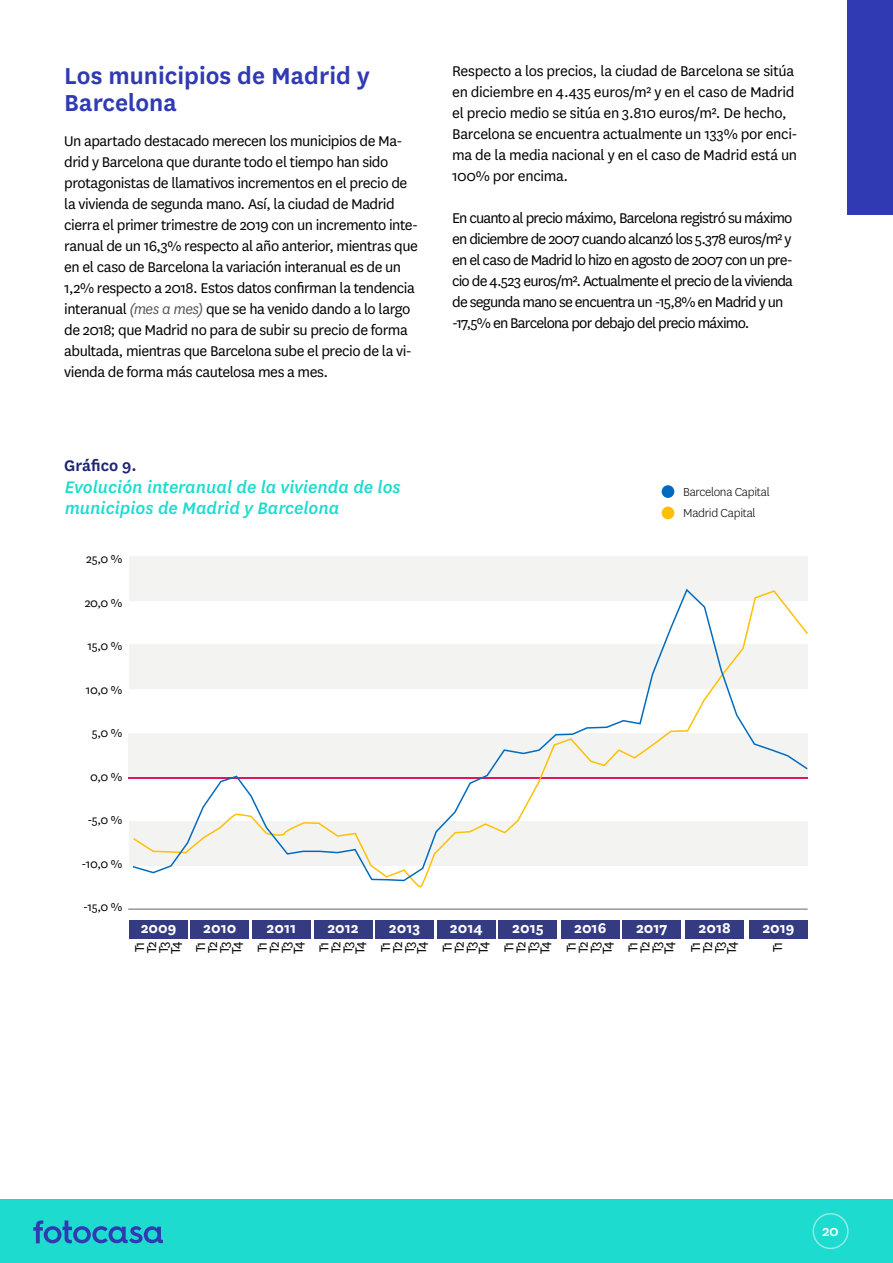
<style>
.page{position:relative;width:893px;height:1263px;background:#fff}
.page>*{position:absolute;margin:0;border:0;box-sizing:border-box;transform-origin:0 0}
.t1{font:600 27px/27px "National";color:#303ab2}
.t2{font:italic 500 19.5px/21px "National";color:#1edbcf}
.t3{font:600 18px "National";color:#1f2573}
.t4{font:16.5px/21px "National";letter-spacing:-.03em;color:#000}
.t5{font:16.5px/21px "National";letter-spacing:-.05em;color:#000}
.t6{font:700 16.5px "National";color:#fff}
.t7{font:500 16.5px "National";color:#fff}
.t8{font:15px/12px "National";letter-spacing:-.12em;color:#000;text-align:justify}
.t9{font:13.5px "National";letter-spacing:-.03em;color:#000}
.t10{font:300 13.5px/21px "National";letter-spacing:-.02em;color:#000}
.s1{font-style:italic;color:#575756}
</style>
<div class="page">
<hr style="left:892px;top:1199px;width:1px;height:64px;background:#1edbcf">
<div style="left:0;top:1199px;width:892px;height:64px;background:#1edbcf"></div>
<svg style="left:33px;top:1220px;width:130px;height:23px"></svg>
<div style="left:812px;top:1213px;width:37px;height:36px;border:2px solid #8eede7;border-radius:50%"></div>
<div style="left:848px;top:0;width:45px;height:214px;background:#303ab2"></div>
<div style="left:662px;top:485px;width:12px;height:13px;background:#0169be;border-radius:50%"></div>
<div style="left:662px;top:507px;width:12px;height:12px;background:#ffc004;border-radius:50%"></div>
<div style="left:129px;top:556px;width:679px;height:45px;background:#f3f3f2"></div>
<hr style="left:128px;top:778px;width:680px;height:1px;background:#e3165b">
<hr style="left:128px;top:908px;width:680px;height:2px;background:#9a999a">
<svg style="left:131px;top:588px;width:677px;height:294px"></svg>
<div style="left:375px;top:919px;width:59px;height:19px;background:#353b81"></div>
<div style="left:437px;top:919px;width:59px;height:19px;background:#353b81"></div>
<div style="left:499px;top:919px;width:58px;height:19px;background:#353b81"></div>
<div style="left:561px;top:919px;width:59px;height:19px;background:#353b81"></div>
<div style="left:622px;top:919px;width:59px;height:19px;background:#353b81"></div>
<div style="left:685px;top:919px;width:59px;height:19px;background:#353b81"></div>
<div style="left:749px;top:919px;width:59px;height:19px;background:#353b81"></div>
<div style="left:190px;top:919px;width:59px;height:19px;background:#353b81"></div>
<div style="left:252px;top:919px;width:59px;height:19px;background:#353b81"></div>
<div style="left:314px;top:919px;width:58px;height:19px;background:#353b81"></div>
<div style="left:129px;top:919px;width:59px;height:19px;background:#353b81"></div>
<h1 class="t1" style="left:64px;top:60px;width:307px">Los municipios de Madrid y<br>Barcelona</h1>
<p class="t4" style="left:64px;top:130px;width:355px">Un apartado destacado merecen los municipios de Ma&shy;drid y Barcelona que durante todo el tiempo han sido protagonistas de llamativos incrementos en el precio de la vivienda de segunda mano. Así, la ciudad de Madrid cierra el primer trimestre de 2019 con un incremento inte&shy;ranual de un 16,3% respecto al año anterior, mientras que en el caso de Barcelona la variación interanual es de un 1,2% respecto a 2018. Estos datos confirman la tendencia interanual <span class="s1">(mes a mes)</span> que se ha venido dando a lo largo de 2018; que Madrid no para de subir su precio de forma abultada, mientras que Barcelona sube el precio de la vi&shy;vienda de forma más cautelosa mes a mes.</p>
<p class="t4" style="left:452px;top:60px;width:347px">Respecto a los precios, la ciudad de Barcelona se sitúa en diciembre en 4.435 euros/m² y en el caso de Madrid el precio medio se sitúa en 3.810 euros/m². De hecho, Barcelona se encuentra actualmente un 133% por enci&shy;ma de la media nacional y en el caso de Madrid está un 100% por encima.</p>
<p class="t5" style="left:452px;top:207px;width:342px">En cuanto al precio máximo, Barcelona registró su máximo en diciembre de 2007 cuando alcanzó los 5.378 euros/m² y en el caso de Madrid lo hizo en agosto de 2007 con un pre&shy;cio de 4.523 euros/m². Actualmente el precio de la vivienda de segunda mano se encuentra un -15,8% en Madrid y un -17,5% en Barcelona por debajo del precio máximo.</p>
<p class="t3" style="left:64px;top:453px;width:74px">Gráfico 9.</p>
<p class="t2" style="left:65px;top:475px;width:338px">Evolución interanual de la vivienda de los municipios de Madrid y Barcelona</p>
<p class="t10" style="left:683px;top:480px;width:88px">Barcelona Capital<br>Madrid Capital</p>
<p class="t9" style="left:86px;top:550px;width:37px">25,0 %</p>
<p class="t9" style="left:85px;top:594px;width:39px">20,0 %</p>
<p class="t9" style="left:87px;top:637px;width:36px">15,0 %</p>
<p class="t9" style="left:86px;top:681px;width:38px">10,0 %</p>
<p class="t9" style="left:92px;top:724px;width:32px">5,0 %</p>
<p class="t9" style="left:90px;top:768px;width:34px">0,0 %</p>
<p class="t9" style="left:87px;top:811px;width:36px">-5,0 %</p>
<p class="t9" style="left:82px;top:855px;width:42px">-10,0 %</p>
<p class="t9" style="left:83px;top:898px;width:41px">-15,0 %</p>
<p class="t8" style="left:194px;top:954px;width:14px;rotate:-90deg">T1<br>T2<br>T3<br>T4</p>
<p class="t6" style="left:203px;top:916px;width:35px">2010</p>
<p class="t6" style="left:267px;top:916px;width:31px">2011</p>
<p class="t6" style="left:327px;top:916px;width:33px">2012</p>
<p class="t6" style="left:389px;top:916px;width:33px">2013</p>
<p class="t6" style="left:450px;top:916px;width:34px">2014</p>
<p class="t6" style="left:512px;top:916px;width:33px">2015</p>
<p class="t6" style="left:574px;top:916px;width:34px">2016</p>
<p class="t6" style="left:636px;top:916px;width:33px">2017</p>
<p class="t6" style="left:698px;top:916px;width:34px">2018</p>
<p class="t6" style="left:762px;top:916px;width:34px">2019</p>
<p class="t6" style="left:141px;top:916px;width:37px">2009</p>
<p class="t8" style="left:133px;top:954px;width:14px;rotate:-90deg">T1<br>T2<br>T3<br>T4</p>
<p class="t8" style="left:256px;top:954px;width:14px;rotate:-90deg">T1<br>T2<br>T3<br>T4</p>
<p class="t8" style="left:317px;top:954px;width:14px;rotate:-90deg">T1<br>T2<br>T3<br>T4</p>
<p class="t8" style="left:379px;top:954px;width:14px;rotate:-90deg">T1<br>T2<br>T3<br>T4</p>
<p class="t8" style="left:440px;top:954px;width:14px;rotate:-90deg">T1<br>T2<br>T3<br>T4</p>
<p class="t8" style="left:502px;top:954px;width:14px;rotate:-90deg">T1<br>T2<br>T3<br>T4</p>
<p class="t8" style="left:564px;top:954px;width:14px;rotate:-90deg">T1<br>T2<br>T3<br>T4</p>
<p class="t8" style="left:626px;top:954px;width:14px;rotate:-90deg">T1<br>T2<br>T3<br>T4</p>
<p class="t8" style="left:689px;top:954px;width:14px;rotate:-90deg">T1<br>T2<br>T3<br>T4</p>
<p class="t8" style="left:771px;top:952px;width:12px;rotate:-90deg">T1</p>
<p class="t7" style="left:822px;top:1220px;width:18px">20</p>
</div>
